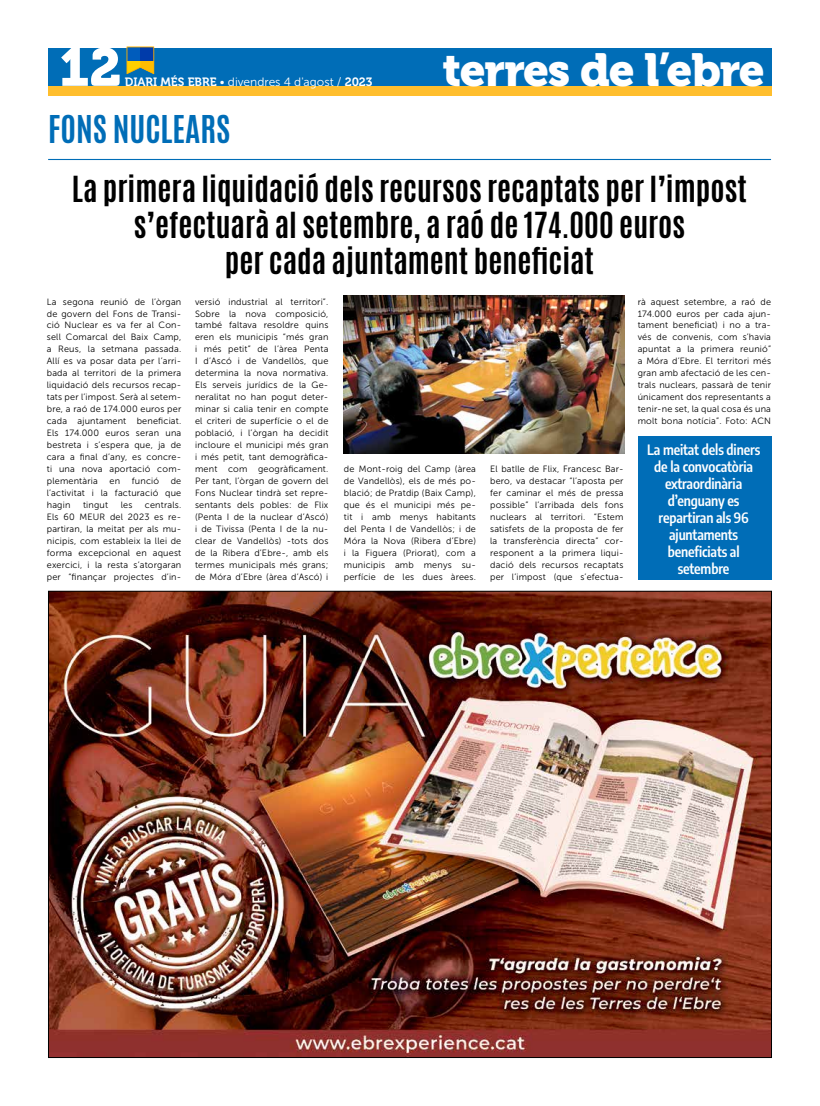
<style>
.page{position:relative;width:820px;height:1106px;background:#fff}
.page>*{position:absolute;margin:0;border:0;box-sizing:border-box;transform-origin:0 0}
.t1{font:53px "Museo 900";color:#fff}
.t2{font:46px "Museo 900";letter-spacing:-.025em;color:#fff}
.t3{font:700 32px "Antonio";color:#006db7}
.t4{font:700 30px/36px "Antonio";color:#000;text-align:center}
.t5{font:600 14px/17px "Encode Sans Condensed";letter-spacing:-.01em;color:#fff;text-align:center}
.t6{font:12px "Museo Sans 300";color:#fff}
.t7{font:9.1px/12px "Museo Sans 300";letter-spacing:.02em;color:#000;text-align:justify}
.s1{font-family:"Museo 700"}
</style>
<div class="page">
<div style="left:48px;top:48px;width:723px;height:38px;background:#006db7"></div>
<div style="left:48px;top:86px;width:723px;height:9px;background:#ffbe2d"></div>
<div style="left:638px;top:436px;width:133px;height:143px;background:#006db7"></div>
<svg style="left:126px;top:46px;width:28px;height:28px"></svg>
<hr style="left:48px;top:159px;width:722px;height:1px;background:#006db7">
<img style="left:343px;top:295px;width:281px;height:159px">
<img style="left:50px;top:593px;width:719px;height:462px">
<h1 class="t1" style="left:59px;top:37px;width:64px">12</h1>
<h3 class="t6" style="left:125px;top:75px;width:249px"><span class="s1">DIARI MÉS EBRE</span> • divendres 4 d'agost / <span class="s1">2023</span></h3>
<h3 class="t3" style="left:48px;top:105px;width:184px">FONS NUCLEARS</h3>
<h2 class="t2" style="left:442px;top:44px;width:323px">terres de l’ebre</h2>
<h3 class="t4" style="left:72px;top:172px;width:676px">La primera liquidació dels recursos recaptats per l’impost s’efectuarà al setembre, a raó de 174.000 euros<br>per cada ajuntament beneficiat</h3>
<p class="t7" style="left:47px;top:295px;width:136px">La segona reunió de l’òrgan de govern del Fons de Transi&shy;ció Nuclear es va fer al Con&shy;sell Comarcal del Baix Camp, a Reus, la setmana passada.<br>Allí es va posar data per l’arri&shy;bada al territori de la primera liquidació dels recursos recap&shy;tats per l’impost. Serà al setem&shy;bre, a raó de 174.000 euros per cada ajuntament beneficiat.<br>Els 174.000 euros seran una bestreta i s’espera que, ja de cara a final d’any, es concre&shy;ti una nova aportació com&shy;plementària</p>
<p class="t7" style="left:195px;top:295px;width:135px">versió industrial al territori”.<br>Sobre la nova composició, també faltava resoldre quins eren els municipis “més gran i més petit” de l’àrea Penta I d’Ascó i de Vandellòs, que determina la nova normativa.<br>Els serveis jurídics de la Ge&shy;neralitat no han pogut deter&shy;minar si calia tenir en compte el criteri de superfície o el de població, i l’òrgan ha decidit incloure el municipi més gran i més petit, tant demogràfica&shy;ment com geogràficament.<br>Per tant, l’òrgan de govern del Fons Nuclear tindrà set repre&shy;sentants dels pobles: de Flix (Penta I de la nuclear d’Ascó) i de Tivissa (Penta I de la nu&shy;clear de Vandellòs) -tots dos de la Ribera d’Ebre-, amb els termes municipals més grans; de Móra d’Ebre (àrea d’Ascó) i</p>
<p class="t7" style="left:637px;top:295px;width:135px">rà aquest setembre, a raó de 174.000 euros per cada ajun&shy;tament beneficiat) i no a tra&shy;vés de convenis, com s’havia apuntat a la primera reunió” a Móra d’Ebre. El territori més gran amb afectació de les cen&shy;trals nuclears, passarà de tenir únicament dos representants a tenir-ne set, la qual cosa és una molt bona notícia”. Foto: ACN</p>
<h3 class="t5" style="left:646px;top:440px;width:115px">La meitat dels diners de la convocatòria extraordinària d’enguany es repartiran als 96 ajuntaments beneficiats al setembre</h3>
<p class="t7" style="left:343px;top:463px;width:134px">de Mont-roig del Camp (àrea de Vandellòs), els de més po&shy;blació; de Pratdip (Baix Camp), que és el municipi més pe&shy;tit i amb menys habitants del Penta I de Vandellòs; i de Móra la Nova (Ribera d’Ebre) i la Figuera (Priorat), com a municipis amb menys su&shy;perfície de les dues àrees.</p>
<p class="t7" style="left:490px;top:463px;width:135px">El batlle de Flix, Francesc Bar&shy;bero, va destacar “l’aposta per fer caminar el més de pressa possible” l’arribada dels fons nuclears al territori. “Estem satisfets de la proposta de fer la transferència directa” cor&shy;responent a la primera liqui&shy;dació dels recursos recaptats per l’impost (que s’efectua-</p>
<p class="t7" style="left:109px;top:475px;width:12px">en</p>
<p class="t7" style="left:132px;top:475px;width:29px">funció</p>
<p class="t7" style="left:47px;top:475px;width:136px;text-indent:124px">de l’activitat i la facturació que hagin</p>
<p class="t7" style="left:47px;top:499px;width:136px;text-indent:98px">centrals.<br>Els 60 MEUR del 2023 es re&shy;partiran, la meitat per als mu&shy;nicipis, com estableix la llei de forma excepcional en aquest exercici, i la resta s’atorgaran per “finançar projectes d’in-</p>
<p class="t7" style="left:83px;top:499px;width:27px">tingut</p>
<p class="t7" style="left:121px;top:499px;width:13px">les</p>
</div>
